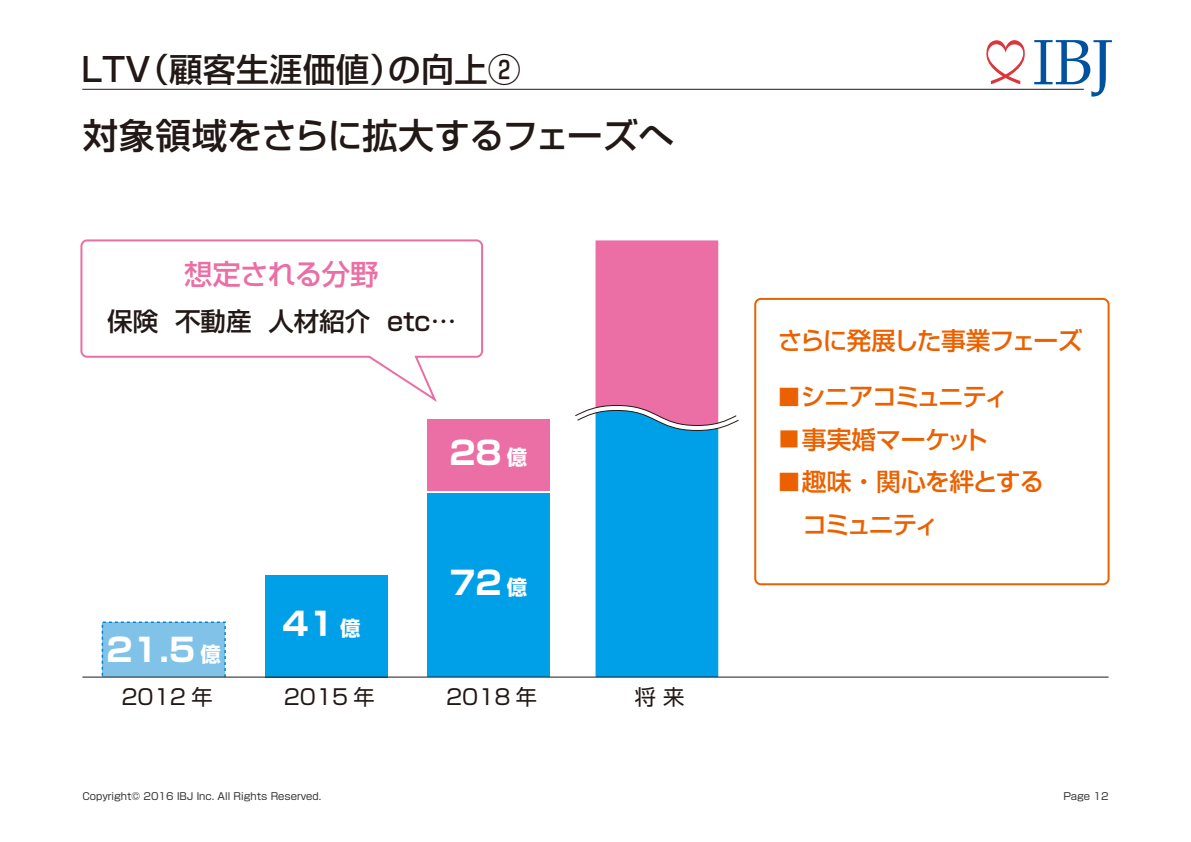
<style>
.page{position:relative;width:1191px;height:842px;background:#fff}
.page>*{position:absolute;margin:0;border:0;box-sizing:border-box;transform-origin:0 0}
.t1{font:500 35.4px "Shin Go Pr 6";letter-spacing:-.01em;color:#221815}
.t2{font:500 33px "Shin Go Pr 6";letter-spacing:.01em;color:#221815}
.t3{font:700 32.1px "Shin Go Pr 6 N";color:#fff}
.t4{font:500 28.3px "Shin Go Pr 6";letter-spacing:-.03em;color:#eb6ea5}
.t5{font:500 25.5px "Shin Go Pr 6 N";color:#221815}
.t6{font:500 24.8px/42.5px "Shin Go Pr 6 N";letter-spacing:-.045em;color:#eb6100}
.t7{font:500 24.8px "Shin Go Pr 6";letter-spacing:-.06em;color:#eb6100}
.t8{font:500 24.8px "Shin Go Pr 6 N";letter-spacing:-.065em;color:#eb6100}
.t9{font:500 24.8px "Shin Go Pr 6 N";letter-spacing:-.01em;color:#eb6100}
.t10{font:21.3px "Shin Go Pr 6 N";color:#221815}
.t11{font:9.9px "Shin Go Pr 6 N";color:#323333}
.s1{font-size:20.4px}
.s2{font-size:21.3px}
.s3{font-family:"Koz Go Pr 6 N";font-weight:400;font-size:21.3px}
</style>
<div class="page">
<svg style="left:1034px;top:40px;width:78px;height:57px"></svg>
<svg style="left:986px;top:40px;width:39px;height:44px"></svg>
<hr style="left:82px;top:89px;width:1001px;height:1px;background:#221815">
<div style="left:102px;top:622px;width:123px;height:55px;background:#80c2e8"></div>
<div style="left:102px;top:621px;width:124px;height:57px;border:2px dashed #0086d1"></div>
<div style="left:265px;top:575px;width:122px;height:102px;background:#00a0e9"></div>
<div style="left:427px;top:493px;width:123px;height:184px;background:#00a0e9"></div>
<div style="left:427px;top:419px;width:123px;height:72px;background:#eb6ea5"></div>
<svg style="left:80px;top:239px;width:404px;height:163px"></svg>
<div style="left:754px;top:298px;width:355px;height:287px;border:2px solid #eb6100;border-radius:6px"></div>
<svg style="left:574px;top:240px;width:166px;height:437px"></svg>
<hr style="left:82px;top:677px;width:1026px;height:1px;background:#221815">
<h2 class="t2" style="left:81px;top:42px;width:441px">LTV（顧客生涯価値）の向上②</h2>
<h1 class="t1" style="left:83px;top:106px;width:592px">対象領域をさらに拡大するフェーズへ</h1>
<h3 class="t4" style="left:184px;top:251px;width:196px">想定される分野</h3>
<h3 class="t5" style="left:107px;top:300px;width:350px">保険 不動産 人材紹介 etc…</h3>
<h3 class="t3" style="left:449px;top:427px;width:79px">28 <span class="s1">億</span></h3>
<h3 class="t3" style="left:107px;top:624px;width:116px">21.5 <span class="s1">億</span></h3>
<h3 class="t3" style="left:282px;top:598px;width:79px">41 <span class="s1">億</span></h3>
<h3 class="t3" style="left:449px;top:557px;width:79px">72 <span class="s1">億</span></h3>
<h3 class="t10" style="left:121px;top:679px;width:93px">2012 年</h3>
<h3 class="t10" style="left:284px;top:679px;width:93px">2015 年</h3>
<h3 class="t10" style="left:446px;top:679px;width:93px">2018 年</h3>
<h3 class="t10" style="left:635px;top:679px;width:51px">将 来</h3>
<h3 class="t7" style="left:778px;top:320px;width:306px">さらに発展した事業フェーズ</h3>
<h3 class="t8" style="left:778px;top:376px;width:231px"><span class="s2">■</span>シニアコミュニティ</h3>
<h3 class="t9" style="left:778px;top:419px;width:211px"><span class="s3">■</span>事実婚マーケット</h3>
<h3 class="t6" style="left:778px;top:459px;width:267px"><span class="s2">■</span>趣味・関心を絆とする　コミュニティ</h3>
<p class="t11" style="left:82px;top:788px;width:240px">Copyright© 2016 IBJ Inc. All Rights Reserved.</p>
<p class="t11" style="left:1063px;top:788px;width:47px">Page 12</p>
</div>
